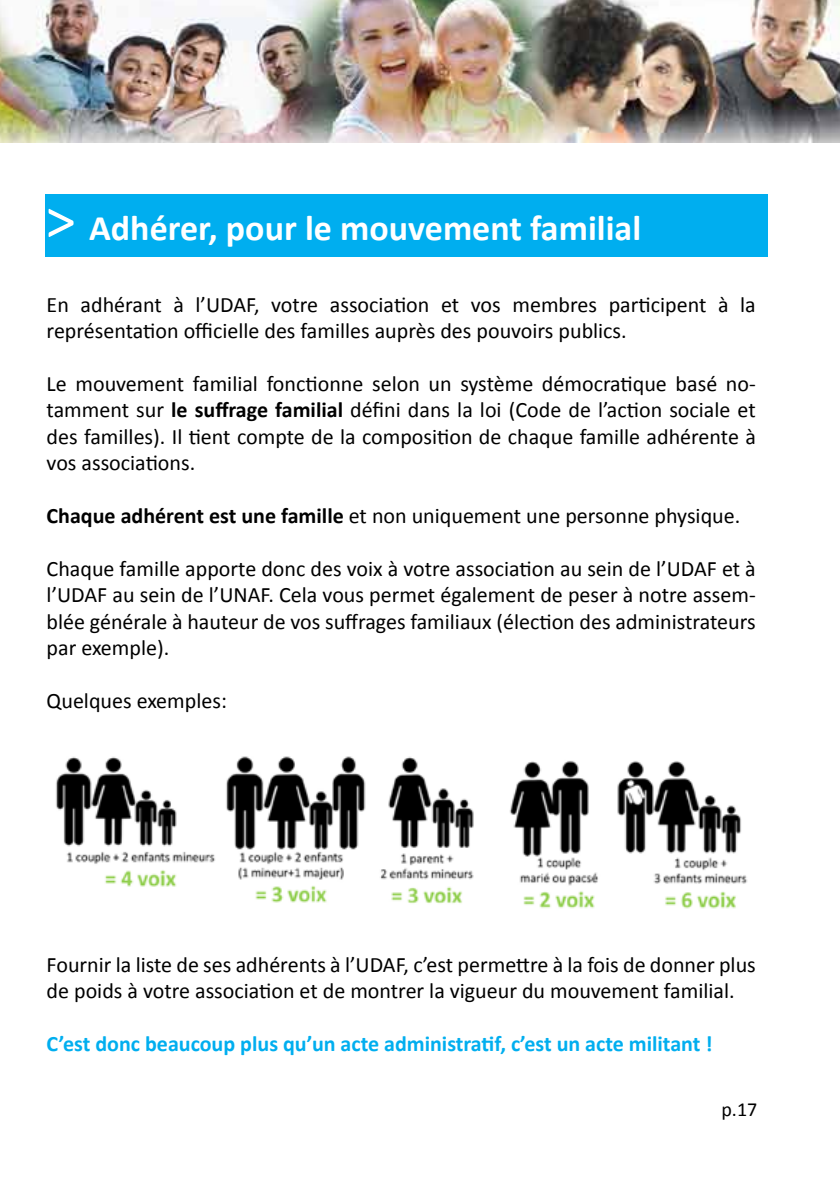
<style>
.page{position:relative;width:840px;height:1191px;background:#fff}
.page>*{position:absolute;margin:0;border:0;box-sizing:border-box;transform-origin:0 0}
.t1{font:700 36px "Calibri";color:#fff}
.t2{font:22px/26.4px "Calibri";color:#000}
.t3{font:700 22px "Calibri";color:#00aeef}
.t4{font:20px "Calibri";color:#000}
.s1{font-weight:400;font-size:60px}
.s2{font-weight:700}
</style>
<div class="page">
<img style="left:0;top:0;width:839px;height:142px">
<div style="left:46px;top:195px;width:721px;height:62px;background:#00aeef"></div>
<img style="left:56px;top:756px;width:692px;height:153px">
<h1 class="t1" style="left:46px;top:205px;width:597px"><span class="s1">&gt;</span> Adhérer, pour le mouvement familial</h1>
<p class="t2" style="left:47px;top:291px;width:710px">En adhérant à l’UDAF, votre association et vos membres participent à la représentation officielle des familles auprès des pouvoirs publics.</p>
<p class="t2" style="left:47px;top:370px;width:710px;text-align:justify">Le mouvement familial fonctionne selon un système démocratique basé no&shy;tamment sur <span class="s2">le suffrage familial</span> défini dans la loi (Code de l’action sociale et des familles). Il tient compte de la composition de chaque famille adhérente à vos associations.</p>
<p class="t2" style="left:47px;top:502px;width:694px"><span class="s2">Chaque adhérent est une famille</span> et non uniquement une personne physique.</p>
<p class="t2" style="left:47px;top:555px;width:710px;text-align:justify">Chaque famille apporte donc des voix à votre association au sein de l’UDAF et à l’UDAF au sein de l’UNAF. Cela vous permet également de peser à notre assem&shy;blée générale à hauteur de vos suffrages familiaux (élection des administrateurs par exemple).</p>
<p class="t2" style="left:47px;top:687px;width:182px">Quelques exemples:</p>
<p class="t2" style="left:47px;top:951px;width:710px">Fournir la liste de ses adhérents à l’UDAF, c’est permettre à la fois de donner plus de poids à votre association et de montrer la vigueur du mouvement familial.</p>
<p class="t3" style="left:47px;top:1029px;width:667px">C’est donc beaucoup plus qu’un acte administratif, c’est un acte militant !</p>
<p class="t4" style="left:721px;top:1097px;width:37px">p.17</p>
</div>
